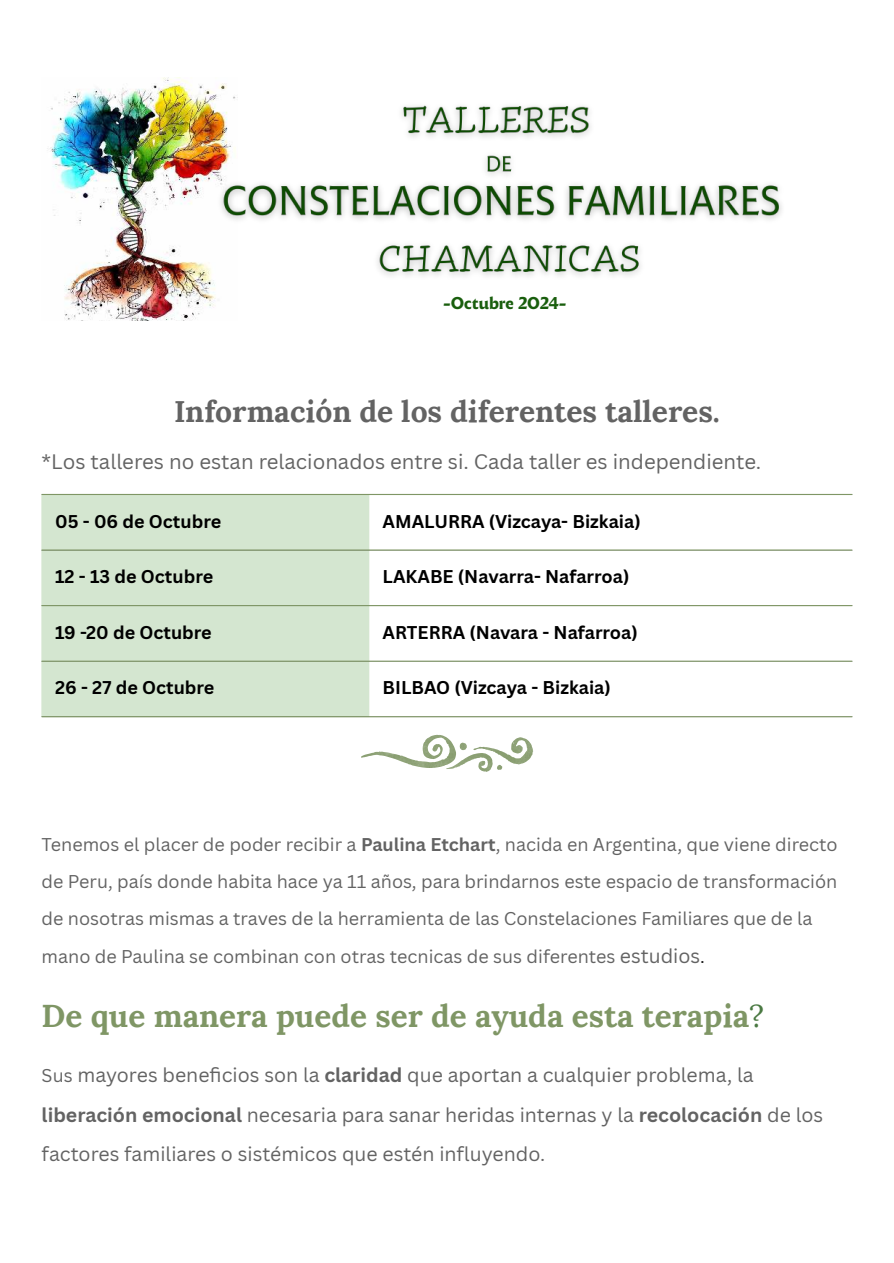
<style>
.page{position:relative;width:894px;height:1263px;background:#fff}
.page>*{position:absolute;margin:0;border:0;box-sizing:border-box;transform-origin:0 0}
.t1{font:700 31.5px "Lora";color:#7f9665}
.t2{font:700 30px "Lora";color:#636363}
.t3{font:20.4px "Canva Sans";color:#636363}
.t4{font:19.5px/39.5px "Canva Sans";color:#636363}
.t5{font:18px/37.5px "Canva Sans";color:#636363}
.t6{font:700 18px "Canva Sans";color:#000}
.t7{font:700 16.65px "Malik";color:#195e0d}
.s1{font-weight:700}
.s2{font-size:19.5px}
.s3{color:#111}
.s4{font-weight:400;color:#4a7942}
.s5{font-size:18px}
</style>
<div class="page">
<img style="left:47px;top:78px;width:180px;height:243px">
<img style="left:213px;top:96px;width:569px;height:132px">
<img style="left:377px;top:245px;width:264px;height:31px">
<div style="left:42px;top:495px;width:327px;height:221px;background:#d4e6d0"></div>
<hr style="left:42px;top:494px;width:810px;height:1px;background:#7f9665">
<hr style="left:42px;top:549px;width:810px;height:2px;background:#7f9665">
<hr style="left:42px;top:605px;width:810px;height:1px;background:#7f9665">
<hr style="left:42px;top:661px;width:810px;height:1px;background:#7f9665">
<hr style="left:42px;top:716px;width:810px;height:1px;background:#7f9665">
<svg style="left:361px;top:735px;width:172px;height:37px"></svg>
<p class="t7" style="left:443px;top:291px;width:125px">-Octubre 2024-</p>
<h2 class="t2" style="left:174px;top:386px;width:547px">Información de los diferentes talleres.</h2>
<p class="t3" style="left:42px;top:450px;width:720px">*Los talleres no estan relacionados entre si. Cada taller es independiente.</p>
<p class="t6" style="left:55px;top:510px;width:167px">05 - 06 de Octubre</p>
<p class="t6" style="left:382px;top:510px;width:259px">AMALURRA (Vizcaya- Bizkaia)</p>
<p class="t6" style="left:55px;top:566px;width:159px">12 - 13 de Octubre</p>
<p class="t6" style="left:382px;top:566px;width:248px">LAKABE (Navarra- Nafarroa)</p>
<p class="t6" style="left:55px;top:621px;width:158px">19 -20 de Octubre</p>
<p class="t6" style="left:382px;top:621px;width:257px">ARTERRA (Navara - Nafarroa)</p>
<p class="t6" style="left:55px;top:677px;width:161px">26 - 27 de Octubre</p>
<p class="t6" style="left:382px;top:677px;width:230px">BILBAO (Vizcaya - Bizkaia)</p>
<p class="t5" style="left:42px;top:825px;width:797px">Tenemos el placer de poder recibir a <span class="s1">Paulina Etchart</span>, nacida en Argentina, que viene directo de Peru, país donde habita hace ya 11 años, para brindarnos este espacio de transformación de nosotras mismas a traves de la herramienta de las Constelaciones Familiares que de la mano de Paulina se combinan con otras tecnicas de sus diferentes <span class="s2">estudios</span><span class="s3">.</span></p>
<h1 class="t1" style="left:42px;top:989px;width:723px">De que manera puede ser de ayuda esta terapia<span class="s4">?</span></h1>
<p class="t4" style="left:42px;top:1056px;width:782px"><span class="s5">Sus</span> mayores benefi cios son la <span class="s1">claridad</span> que aportan a cualquier problema, la <span class="s1">liberación emocional</span> necesaria para sanar heridas internas y la <span class="s1">recolocación</span> de los factores familiares o sistémicos que estén influyendo.</p>
</div>
